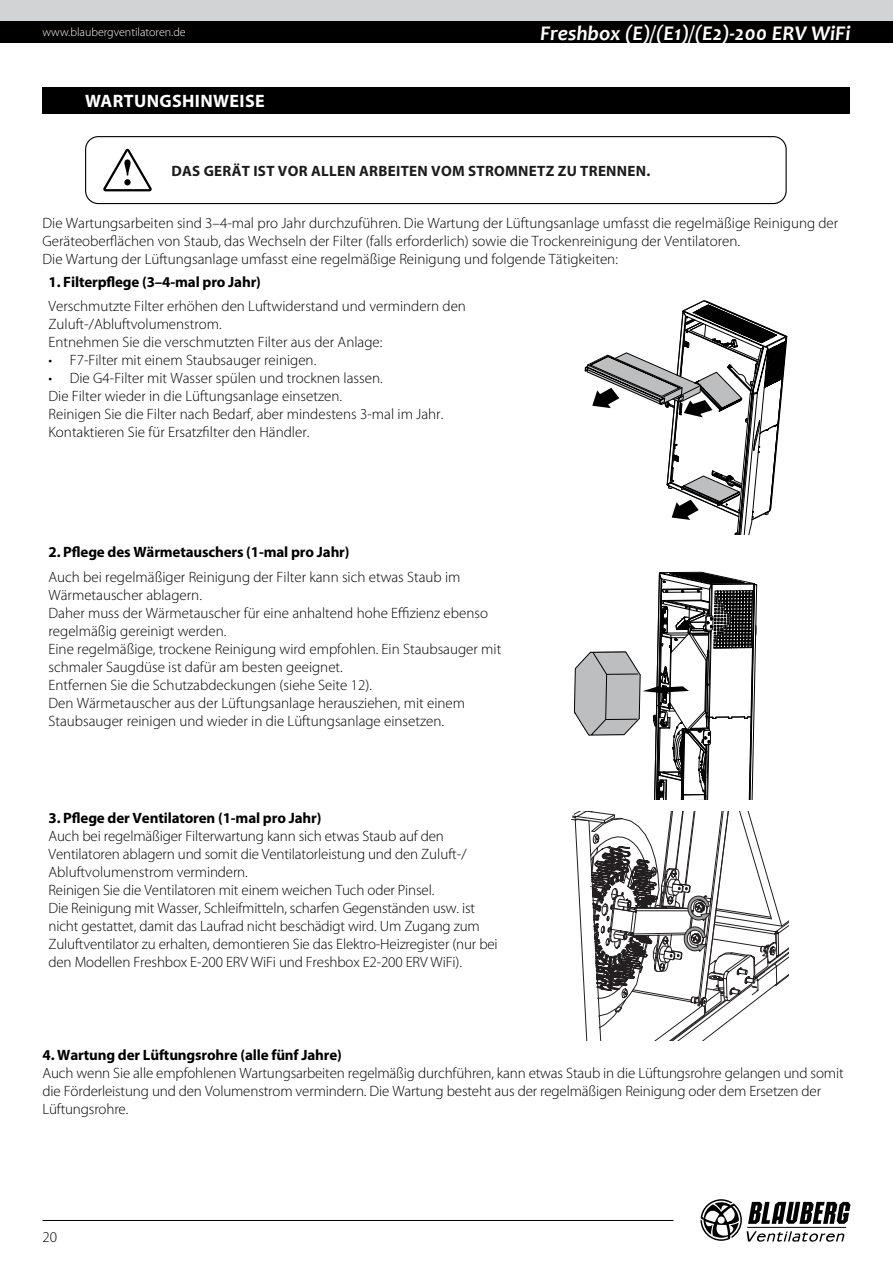
<style>
.page{position:relative;width:893px;height:1263px;background:#fff}
.page>*{position:absolute;margin:0;border:0;box-sizing:border-box;transform-origin:0 0}
.t1{font:italic 700 21px "Candara";color:#fff}
.t2{font:700 18px "Myriad Pro";letter-spacing:.02em;color:#fff}
.t3{font:300 15px/18px "Myriad Pro";color:#000}
.t4{font:700 15px "Myriad Pro";letter-spacing:-.01em;color:#000}
.t5{font:700 15px "Myriad Pro";letter-spacing:.02em;color:#1d1c1b}
.t6{font:300 12px "Myriad Pro";color:#fff}
</style>
<div class="page">
<div style="left:0;top:0;width:893px;height:21px;background:#d1d3d4"></div>
<div style="left:0;top:21px;width:893px;height:22px;background:#000"></div>
<svg style="left:700px;top:1199px;width:150px;height:43px"></svg>
<hr style="left:43px;top:1220px;width:631px;height:1px;background:#000">
<div style="left:43px;top:87px;width:807px;height:27px;background:#000"></div>
<div style="left:85px;top:136px;width:702px;height:68px;border:1px solid #000;border-radius:13px"></div>
<svg style="left:103px;top:149px;width:49px;height:42px"></svg>
<svg style="left:571px;top:161px;width:217px;height:879px"></svg>
<p class="t6" style="left:43px;top:26px;width:145px">www.blaubergventilatoren.de</p>
<h1 class="t1" style="left:540px;top:20px;width:312px">Freshbox (E)/(E1)/(E2)-200 ERV WiFi</h1>
<p class="t2" style="left:85px;top:89px;width:181px">WARTUNGSHINWEISE</p>
<p class="t5" style="left:171px;top:161px;width:480px">DAS GERÄT IST VOR ALLEN ARBEITEN VOM STROMNETZ ZU TRENNEN.</p>
<p class="t3" style="left:43px;top:214px;width:797px">Die Wartungsarbeiten sind 3–4-mal pro Jahr durchzuführen. Die Wartung der Lüftungsanlage umfasst die regelmäßige Reinigung der<br>Geräteoberflächen von Staub, das Wechseln der Filter (falls erforderlich) sowie die Trockenreinigung der Ventilatoren.<br>Die Wartung der Lüftungsanlage umfasst eine regelmäßige Reinigung und folgende Tätigkeiten:</p>
<p class="t4" style="left:49px;top:273px;width:214px">1. Filterpflege (3–4-mal pro Jahr)</p>
<p class="t3" style="left:49px;top:297px;width:419px">Verschmutzte Filter erhöhen den Luftwiderstand und vermindern den<br>Zuluft-/Abluftvolumenstrom.<br>Entnehmen Sie die verschmutzten Filter aus der Anlage:</p>
<p class="t3" style="left:49px;top:351px;width:269px">• F7-Filter mit einem Staubsauger reinigen.</p>
<p class="t3" style="left:49px;top:369px;width:396px">• Die G4-Filter mit Wasser spülen und trocknen lassen.<br>Die Filter wieder in die Lüftungsanlage einsetzen.<br>Reinigen Sie die Filter nach Bedarf, aber mindestens 3-mal im Jahr.<br>Kontaktieren Sie für Ersatzfilter den Händler.</p>
<p class="t4" style="left:49px;top:542px;width:303px">2. Pflege des Wärmetauschers (1-mal pro Jahr)</p>
<p class="t3" style="left:49px;top:568px;width:454px">Auch bei regelmäßiger Reinigung der Filter kann sich etwas Staub im Wärmetauscher ablagern.<br>Daher muss der Wärmetauscher für eine anhaltend hohe Effizienz ebenso regelmäßig gereinigt werden.<br>Eine regelmäßige, trockene Reinigung wird empfohlen. Ein Staubsauger mit schmaler Saugdüse ist dafür am besten geeignet.<br>Entfernen Sie die Schutzabdeckungen (siehe Seite 12).<br>Den Wärmetauscher aus der Lüftungsanlage herausziehen, mit einem Staubsauger reinigen und wieder in die Lüftungsanlage einsetzen.</p>
<p class="t4" style="left:49px;top:808px;width:274px">3. Pflege der Ventilatoren (1-mal pro Jahr)</p>
<p class="t3" style="left:49px;top:827px;width:451px">Auch bei regelmäßiger Filterwartung kann sich etwas Staub auf den Ventilatoren ablagern und somit die Ventilatorleistung und den Zuluft-/ Abluftvolumenstrom vermindern.<br>Reinigen Sie die Ventilatoren mit einem weichen Tuch oder Pinsel.<br>Die Reinigung mit Wasser, Schleifmitteln, scharfen Gegenständen usw. ist nicht gestattet, damit das Laufrad nicht beschädigt wird. Um Zugang zum Zuluftventilator zu erhalten, demontieren Sie das Elektro-Heizregister (nur bei den Modellen Freshbox E-200 ERV WiFi und Freshbox E2-200 ERV WiFi).</p>
<p class="t4" style="left:43px;top:1045px;width:301px">4. Wartung der Lüftungsrohre (alle fünf Jahre)</p>
<p class="t3" style="left:43px;top:1064px;width:803px">Auch wenn Sie alle empfohlenen Wartungsarbeiten regelmäßig durchführen, kann etwas Staub in die Lüftungsrohre gelangen und somit die Förderleistung und den Volumenstrom vermindern. Die Wartung besteht aus der regelmäßigen Reinigung oder dem Ersetzen der<br>Lüftungsrohre.</p>
<p class="t3" style="left:43px;top:1228px;width:16px">20</p>
</div>
